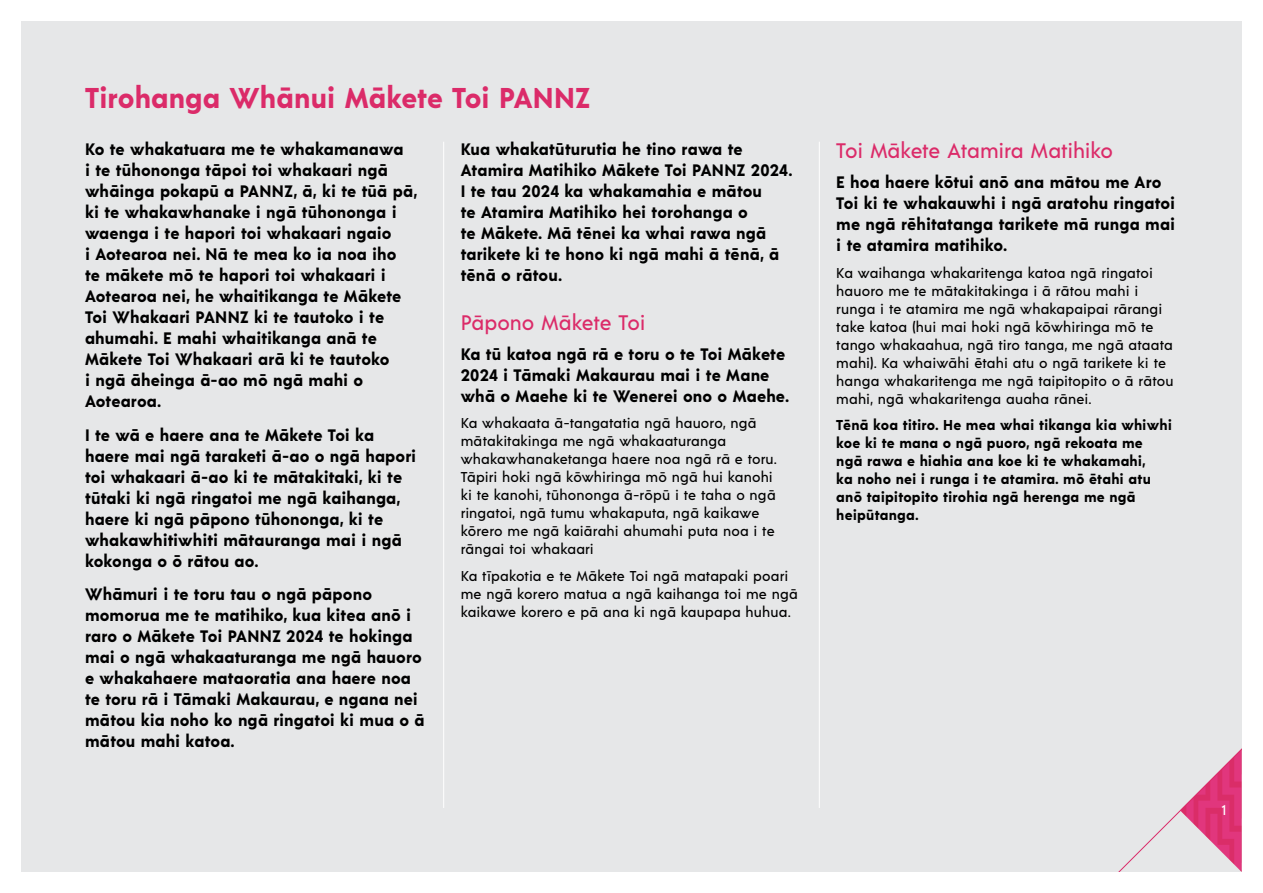
<style>
.page{position:relative;width:1263px;height:893px;background:#fff}
.page>*{position:absolute;margin:0;border:0;box-sizing:border-box;transform-origin:0 0}
.t1{font:700 28.5px "Acre";color:#db2b69}
.t2{font:500 21px "Acre";letter-spacing:-.01em;color:#db2b69}
.t3{font:700 16.5px/21px "Acre";letter-spacing:.005em;color:#000}
.t4{font:500 14.25px/18px "Acre";letter-spacing:.01em;color:#000}
.t5{font:700 14.25px/18px "Acre";letter-spacing:.015em;color:#000}
.t6{font:500 14.25px "Acre";color:#fff}
</style>
<div class="page">
<div style="left:21px;top:21px;width:1221px;height:851px;background:#e6e7e8"></div>
<hr style="left:819px;top:142px;width:1px;height:666px;background:#fff">
<hr style="left:443px;top:142px;width:1px;height:666px;background:#fff">
<svg style="left:1118px;top:748px;width:124px;height:124px"></svg>
<h1 class="t1" style="left:85px;top:77px;width:507px">Tirohanga Whānui Mākete Toi PANNZ</h1>
<p class="t3" style="left:85px;top:137px;width:334px">Ko te whakatuara me te whakamanawa<br>i te tūhononga tāpoi toi whakaari ngā whāinga pokapū a PANNZ, ā, ki te tūā pā, ki te whakawhanake i ngā tūhononga i waenga i te hapori toi whakaari ngaio<br>i Aotearoa nei. Nā te mea ko ia noa iho<br>te mākete mō te hapori toi whakaari i Aotearoa nei, he whaitikanga te Mākete Toi Whakaari PANNZ ki te tautoko i te ahumahi. E mahi whaitikanga anā te Mākete Toi Whakaari arā ki te tautoko<br>i ngā āheinga ā-ao mō ngā mahi o Aotearoa.</p>
<p class="t3" style="left:85px;top:423px;width:333px">I te wā e haere ana te Mākete Toi ka haere mai ngā taraketi ā-ao o ngā hapori toi whakaari ā-ao ki te mātakitaki, ki te tūtaki ki ngā ringatoi me ngā kaihanga, haere ki ngā pāpono tūhononga, ki te whakawhitiwhiti mātauranga mai i ngā kokonga o ō rātou ao.</p>
<p class="t3" style="left:85px;top:583px;width:341px">Whāmuri i te toru tau o ngā pāpono momorua me te matihiko, kua kitea anō i raro o Mākete Toi PANNZ 2024 te hokinga mai o ngā whakaaturanga me ngā hauoro e whakahaere mataoratia ana haere noa te toru rā i Tāmaki Makaurau, e ngana nei mātou kia noho ko ngā ringatoi ki mua o ā mātou mahi katoa.</p>
<p class="t3" style="left:461px;top:137px;width:333px">Kua whakatūturutia he tino rawa te<br>Atamira Matihiko Mākete Toi PANNZ 2024.<br>I te tau 2024 ka whakamahia e mātou<br>te Atamira Matihiko hei torohanga o<br>te Mākete. Mā tēnei ka whai rawa ngā tarikete ki te hono ki ngā mahi ā tēnā, ā tēnā o rātou.</p>
<p class="t2" style="left:461px;top:308px;width:186px">Pāpono Mākete Toi</p>
<p class="t3" style="left:461px;top:342px;width:330px">Ka tū katoa ngā rā e toru o te Toi Mākete<br>2024 i Tāmaki Makaurau mai i te Mane whā o Maehe ki te Wenerei ono o Maehe.</p>
<p class="t4" style="left:461px;top:413px;width:318px">Ka whakaata ā-tangatatia ngā hauoro, ngā mātakitakinga me ngā whakaaturanga whakawhanaketanga haere noa ngā rā e toru.<br>Tāpiri hoki ngā kōwhiringa mō ngā hui kanohi ki te kanohi, tūhononga ā-rōpū i te taha o ngā ringatoi, ngā tumu whakaputa, ngā kaikawe kōrero me ngā kaiārahi ahumahi puta noa i te rāngai toi whakaari</p>
<p class="t4" style="left:461px;top:566px;width:339px">Ka tīpakotia e te Mākete Toi ngā matapaki poari me ngā korero matua a ngā kaihanga toi me ngā kaikawe korero e pā ana ki ngā kaupapa huhua.</p>
<p class="t2" style="left:836px;top:137px;width:278px">Toi Mākete Atamira Matihiko</p>
<p class="t3" style="left:836px;top:171px;width:340px">E hoa haere kōtui anō ana mātou me Aro Toi ki te whakauwhi i ngā aratohu ringatoi me ngā rēhitatanga tarikete mā runga mai i te atamira matihiko.</p>
<p class="t4" style="left:836px;top:263px;width:339px">Ka waihanga whakaritenga katoa ngā ringatoi hauoro me te mātakitakinga i ā rātou mahi i runga i te atamira me ngā whakapaipai rārangi take katoa (hui mai hoki ngā kōwhiringa mō te tango whakaahua, ngā tiro tanga, me ngā ataata mahi). Ka whaiwāhi ētahi atu o ngā tarikete ki te hanga whakaritenga me ngā taipitopito o ā rātou mahi, ngā whakaritenga auaha rānei.</p>
<p class="t5" style="left:836px;top:415px;width:337px">Tēnā koa titiro. He mea whai tikanga kia whiwhi koe ki te mana o ngā puoro, ngā rekoata me ngā rawa e hiahia ana koe ki te whakamahi,<br>ka noho nei i runga i te atamira. mō ētahi atu anō taipitopito tirohia ngā herenga me ngā heipūtanga.</p>
<p class="t6" style="left:1221px;top:800px;width:6px">1</p>
</div>
